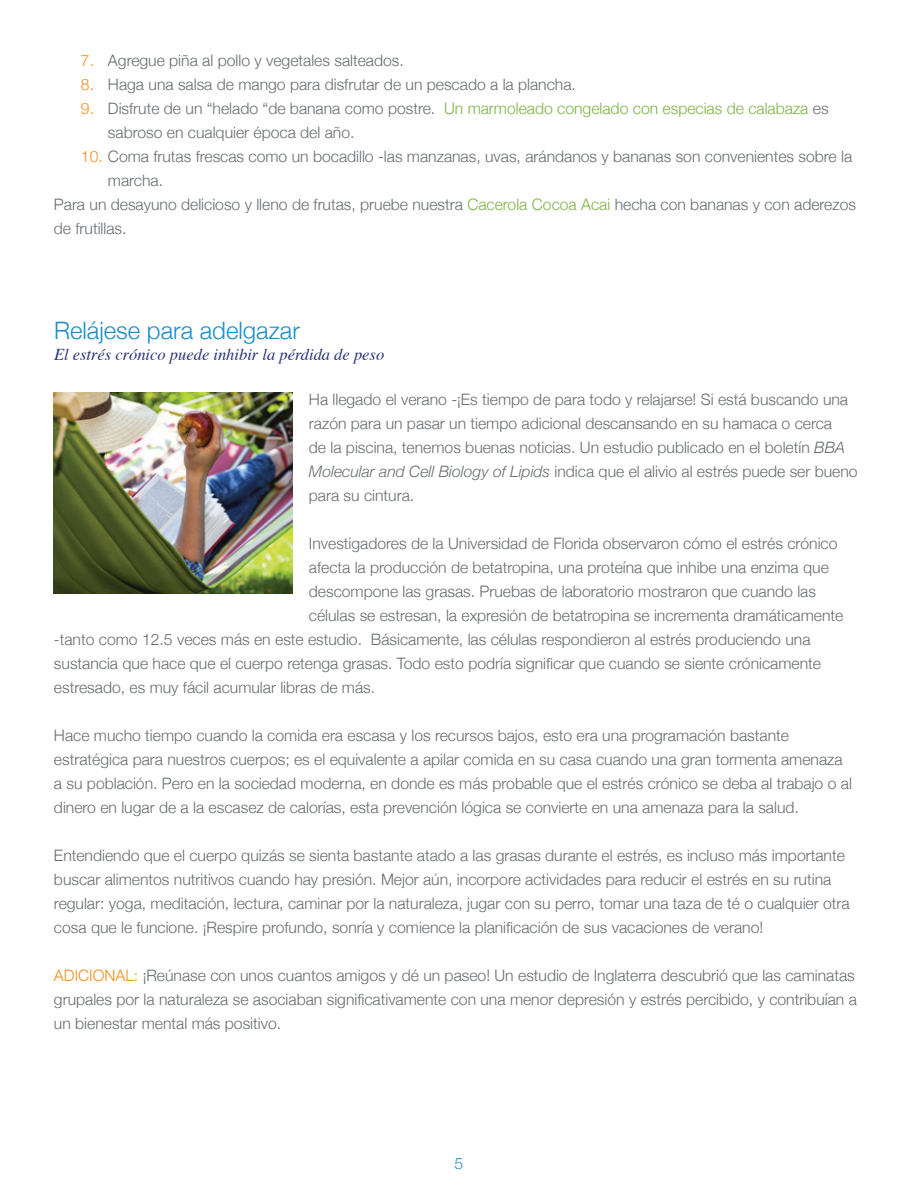
<style>
.page{position:relative;width:918px;height:1188px;background:#fff}
.page>*{position:absolute;margin:0;border:0;box-sizing:border-box;transform-origin:0 0}
.t1{font:300 24px "Helvetica Neue";color:#1a8fc6}
.t2{font:italic 16.5px "Times";color:#253279}
.t3{font:300 15.75px/24px "Helvetica Neue";color:#666b70}
.t4{font:300 15.75px "Helvetica Neue";color:#1a8fc6}
.s1{color:#f68f1e}
.s2{color:#7cb341}
.s3{font-style:italic}
</style>
<div class="page">
<img style="left:54px;top:393px;width:239px;height:200px">
<p class="t3" style="left:81px;top:47px;width:324px"><span class="s1">7.</span> Agregue piña al pollo y vegetales salteados.</p>
<p class="t3" style="left:81px;top:71px;width:496px"><span class="s1">8.</span> Haga una salsa de mango para disfrutar de un pescado a la plancha.</p>
<p class="t3" style="left:108px;top:95px;width:722px;text-indent:-27px"><span class="s1">9.</span> Disfrute de un “helado “de banana como postre. <span class="s2">Un marmoleado congelado con especias de calabaza</span> es sabroso en cualquier época del año.</p>
<p class="t3" style="left:81px;top:143px;width:773px"><span class="s1">10.</span> Coma frutas frescas como un bocadillo -las manzanas, uvas, arándanos y bananas son convenientes sobre la</p>
<p class="t3" style="left:108px;top:167px;width:57px">marcha.</p>
<p class="t3" style="left:54px;top:191px;width:804px">Para un desayuno delicioso y lleno de frutas, pruebe nuestra <span class="s2">Cacerola Cocoa Acai</span> hecha con bananas y con aderezos</p>
<p class="t3" style="left:54px;top:215px;width:74px">de frutillas.</p>
<h1 class="t1" style="left:54px;top:311px;width:247px">Relájese para adelgazar</h1>
<p class="t2" style="left:54px;top:340px;width:332px">El estrés crónico puede inhibir la pérdida de peso</p>
<p class="t3" style="left:309px;top:386px;width:550px">Ha llegado el verano -¡Es tiempo de para todo y relajarse! Si está buscando una razón para un pasar un tiempo adicional descansando en su hamaca o cerca<br>de la piscina, tenemos buenas noticias. Un estudio publicado en el boletín <span class="s3">BBA Molecular and Cell Biology of Lipids</span> indica que el alivio al estrés puede ser bueno para su cintura.</p>
<p class="t3" style="left:309px;top:530px;width:530px">Investigadores de la Universidad de Florida observaron cómo el estrés crónico</p>
<p class="t3" style="left:309px;top:554px;width:521px">afecta la producción de betatropina, una proteína que inhibe una enzima que</p>
<p class="t3" style="left:309px;top:578px;width:509px">descompone las grasas. Pruebas de laboratorio mostraron que cuando las</p>
<p class="t3" style="left:309px;top:603px;width:536px">células se estresan, la expresión de betatropina se incrementa dramáticamente</p>
<p class="t3" style="left:54px;top:627px;width:758px">-tanto como 12.5 veces más en este estudio. Básicamente, las células respondieron al estrés produciendo una</p>
<p class="t3" style="left:54px;top:651px;width:769px">sustancia que hace que el cuerpo retenga grasas. Todo esto podría significar que cuando se siente crónicamente</p>
<p class="t3" style="left:54px;top:675px;width:323px">estresado, es muy fácil acumular libras de más.</p>
<p class="t3" style="left:54px;top:723px;width:800px">Hace mucho tiempo cuando la comida era escasa y los recursos bajos, esto era una programación bastante estratégica para nuestros cuerpos; es el equivalente a apilar comida en su casa cuando una gran tormenta amenaza a su población. Pero en la sociedad moderna, en donde es más probable que el estrés crónico se deba al trabajo o al dinero en lugar de a la escasez de calorías, esta prevención lógica se convierte en una amenaza para la salud.</p>
<p class="t3" style="left:54px;top:843px;width:797px">Entendiendo que el cuerpo quizás se sienta bastante atado a las grasas durante el estrés, es incluso más importante buscar alimentos nutritivos cuando hay presión. Mejor aún, incorpore actividades para reducir el estrés en su rutina regular: yoga, meditación, lectura, caminar por la naturaleza, jugar con su perro, tomar una taza de té o cualquier otra cosa que le funcione. ¡Respire profundo, sonría y comience la planificación de sus vacaciones de verano!</p>
<p class="t3" style="left:54px;top:963px;width:804px"><span class="s1">ADICIONAL:</span> ¡Reúnase con unos cuantos amigos y dé un paseo! Un estudio de Inglaterra descubrió que las caminatas grupales por la naturaleza se asociaban significativamente con una menor depresión y estrés percibido, y contribuían a un bienestar mental más positivo.</p>
<p class="t4" style="left:455px;top:1151px;width:10px">5</p>
</div>
